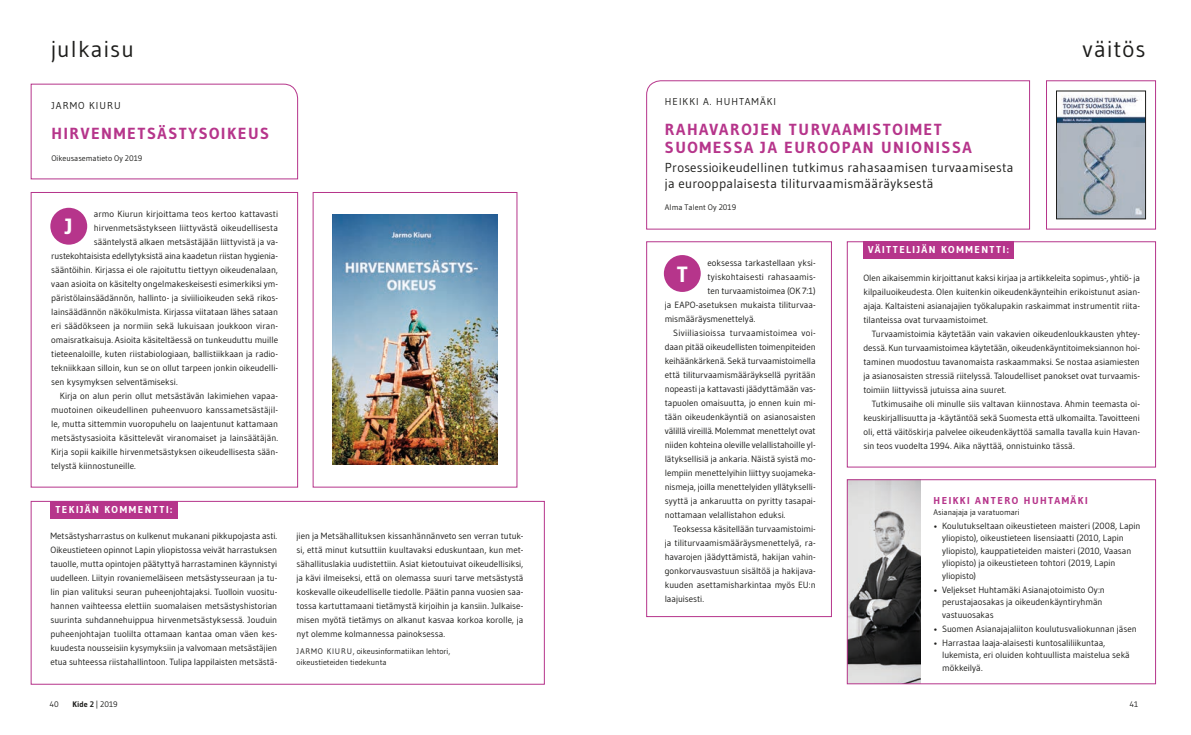
<style>
.page{position:relative;width:1191px;height:735px;background:#fff}
.page>*{position:absolute;margin:0;border:0;box-sizing:border-box;transform-origin:0 0}
.t1{font:48.9px "Gudea";color:#fff}
.t2{font:23px "Gudea";letter-spacing:.05em;color:#1d1d1b}
.t3{font:700 22px "Gudea";color:#fff}
.t4{font:700 16px/18px "Gudea";letter-spacing:.1em;color:#b6358b}
.t5{font:13px/16px "Gudea";letter-spacing:.02em;color:#1d1d1b}
.t6{font:700 10px "Gudea";letter-spacing:.15em;color:#fff}
.t7{font:10px "Gudea";letter-spacing:.1em;color:#1d1d1b}
.t8{font:700 10px "Gudea";letter-spacing:.15em;color:#b6358b}
.t9{font:9px/14px "Gudea";letter-spacing:-.005em;color:#1d1d1b;text-align:justify}
.t10{font:9px "Gudea";letter-spacing:.02em;color:#1d1d1b}
.t11{font:8px/11px "Gudea";color:#1d1d1b}
.t12{font:700 8px "Gudea";color:#1d1d1b}
.s1{font-weight:400}
</style>
<div class="page">
<svg style="left:31px;top:84px;width:267px;height:95px"></svg>
<div style="left:31px;top:192px;width:267px;height:295px;background:#fff;border:1px solid #b6358b"></div>
<div style="left:50px;top:208px;width:37px;height:36px;background:#b6358b;border-radius:50%"></div>
<img style="left:333px;top:215px;width:164px;height:249px">
<div style="left:31px;top:501px;width:513px;height:183px;background:#fff;border:1px solid #b6358b"></div>
<div style="left:50px;top:501px;width:127px;height:17px;background:#b6358b"></div>
<img style="left:849px;top:481px;width:71px;height:200px">
<svg style="left:646px;top:80px;width:383px;height:149px"></svg>
<div style="left:646px;top:241px;width:185px;height:375px;background:#fff;border:1px solid #b6358b"></div>
<div style="left:664px;top:255px;width:36px;height:37px;background:#b6358b;border-radius:50%"></div>
<div style="left:847px;top:241px;width:308px;height:226px;background:#fff;border:1px solid #b6358b"></div>
<div style="left:863px;top:241px;width:150px;height:17px;background:#b6358b"></div>
<img style="left:1058px;top:95px;width:85px;height:122px">
<div style="left:1056px;top:91px;width:89px;height:128px;border:1px solid #1d1d1b"></div>
<div style="left:847px;top:479px;width:308px;height:204px;border:1px solid #b6358b"></div>
<h2 class="t2" style="left:51px;top:34px;width:84px">julkaisu</h2>
<p class="t7" style="left:51px;top:99px;width:71px">JARMO KIURU</p>
<h3 class="t4" style="left:51px;top:124px;width:219px">HIRVENMETSÄSTYSOIKEUS</h3>
<p class="t11" style="left:51px;top:152px;width:92px">Oikeusasematieto Oy 2019</p>
<h1 class="t1" style="left:61px;top:197px;width:25px">L</h1>
<p class="t9" style="left:94px;top:206px;width:186px">armo Kiurun kirjoittama teos kertoo kattavasti</p>
<h3 class="t3" style="left:65px;top:213px;width:9px">J</h3>
<p class="t9" style="left:94px;top:220px;width:186px">hirvenmetsästykseen liittyvästä oikeudellisesta</p>
<p class="t9" style="left:94px;top:234px;width:186px">sääntelystä alkaen metsästäjään liittyvistä ja va-</p>
<p class="t9" style="left:51px;top:248px;width:228px">rustekohtaisista edellytyksistä aina kaadetun riistan hygienia-</p>
<p class="t9" style="left:51px;top:262px;width:228px">sääntöihin. Kirjassa ei ole rajoituttu tiettyyn oikeudenalaan,</p>
<p class="t9" style="left:51px;top:276px;width:228px">vaan asioita on käsitelty ongelmakeskeisesti esimerkiksi ym-</p>
<p class="t9" style="left:51px;top:290px;width:228px">päristölainsäädännön, hallinto- ja siviilioikeuden sekä rikos-</p>
<p class="t9" style="left:51px;top:304px;width:228px">lainsäädännön näkökulmista. Kirjassa viitataan lähes sataan</p>
<p class="t9" style="left:51px;top:318px;width:228px">eri säädökseen ja normiin sekä lukuisaan joukkoon viran-</p>
<p class="t9" style="left:51px;top:332px;width:228px">omaisratkaisuja. Asioita käsiteltäessä on tunkeuduttu muille</p>
<p class="t9" style="left:51px;top:346px;width:228px">tieteenaloille, kuten riistabiologiaan, ballistiikkaan ja radio-</p>
<p class="t9" style="left:51px;top:360px;width:228px">tekniikkaan silloin, kun se on ollut tarpeen jonkin oikeudelli-</p>
<p class="t9" style="left:51px;top:374px;width:128px">sen kysymyksen selventämiseksi.</p>
<p class="t9" style="left:60px;top:388px;width:220px">Kirja on alun perin ollut metsästävän lakimiehen vapaa-</p>
<p class="t9" style="left:51px;top:402px;width:228px">muotoinen oikeudellinen puheenvuoro kanssametsästäjil-</p>
<p class="t9" style="left:51px;top:416px;width:228px">le, mutta sittemmin vuoropuhelu on laajentunut kattamaan</p>
<p class="t9" style="left:51px;top:430px;width:228px">metsästysasioita käsittelevät viranomaiset ja lainsäätäjän.</p>
<p class="t9" style="left:51px;top:444px;width:228px">Kirja sopii kaikille hirvenmetsästyksen oikeudellisesta sään-</p>
<p class="t9" style="left:51px;top:458px;width:86px">telystä kiinnostuneille.</p>
<p class="t6" style="left:55px;top:502px;width:119px">TEKIJÄN KOMMENTTI:</p>
<p class="t9" style="left:50px;top:528px;width:228px">Metsästysharrastus on kulkenut mukanani pikkupojasta asti.<br>Oikeustieteen opinnot Lapin yliopistossa veivät harrastuksen tauolle, mutta opintojen päätyttyä harrastaminen käynnistyi uudelleen. Liityin rovaniemeläiseen metsästysseuraan ja tu&shy;lin pian valituksi seuran puheenjohtajaksi. Tuolloin vuositu&shy;hannen vaihteessa elettiin suomalaisen metsästyshistorian suurinta suhdannehuippua hirvenmetsästyksessä. Jouduin puheenjohtajan tuolilta ottamaan kantaa oman väen kes&shy;kuudesta nousseisiin kysymyksiin ja valvomaan metsästäjien etua suhteessa riistahallintoon. Tulipa lappilaisten metsästä-</p>
<p class="t9" style="left:297px;top:528px;width:228px">jien ja Metsähallituksen kissanhännänveto sen verran tutuk&shy;si, että minut kutsuttiin kuultavaksi eduskuntaan, kun met&shy;sähallituslakia uudistettiin. Asiat kietoutuivat oikeudellisiksi, ja kävi ilmeiseksi, että on olemassa suuri tarve metsästystä koskevalle oikeudelliselle tiedolle. Päätin panna vuosien saa&shy;tossa kartuttamaani tietämystä kirjoihin ja kansiin. Julkaise&shy;misen myötä tietämys on alkanut kasvaa korkoa korolle, ja nyt olemme kolmannessa painoksessa.</p>
<p class="t11" style="left:297px;top:645px;width:155px">JARMO KIURU, oikeusinformatiikan lehtori, oikeustieteiden tiedekunta</p>
<p class="t7" style="left:665px;top:95px;width:113px">HEIKKI A. HUHTAMÄKI</p>
<h3 class="t4" style="left:665px;top:120px;width:308px">RAHAVAROJEN TURVAAMISTOIMET<br>SUOMESSA JA EUROOPAN UNIONISSA</h3>
<h3 class="t5" style="left:665px;top:159px;width:350px">Prosessioikeudellinen tutkimus rahasaamisen turvaamisesta ja eurooppalaisesta tiliturvaamismääräyksestä</h3>
<p class="t11" style="left:665px;top:202px;width:73px">Alma Talent Oy 2019</p>
<p class="t6" style="left:868px;top:243px;width:142px">VÄITTELIJÄN KOMMENTTI:</p>
<h2 class="t2" style="left:1082px;top:35px;width:64px">väitös</h2>
<h1 class="t1" style="left:674px;top:246px;width:25px">L</h1>
<p class="t9" style="left:707px;top:255px;width:110px">eoksessa tarkastellaan yksi-</p>
<h3 class="t3" style="left:676px;top:261px;width:13px">T</h3>
<p class="t9" style="left:863px;top:270px;width:278px">Olen aikaisemmin kirjoittanut kaksi kirjaa ja artikkeleita sopimus-, yhtiö- ja kilpailuoikeudesta. Olen kuitenkin oikeudenkäynteihin erikoistunut asian&shy;ajaja. Kaltaisteni asianajajien työkalupakin raskaimmat instrumentit riita&shy;tilanteissa ovat turvaamistoimet.</p>
<p class="t9" style="left:863px;top:326px;width:278px;text-indent:9px">Turvaamistoimia käytetään vain vakavien oikeudenloukkausten yhtey&shy;dessä. Kun turvaamistoimea käytetään, oikeudenkäyntitoimeksiannon hoi&shy;taminen muodostuu tavanomaista raskaammaksi. Se nostaa asiamiesten ja asianosaisten stressiä riitelyssä. Taloudelliset panokset ovat turvaamis&shy;toimiin liittyvissä jutuissa aina suuret.</p>
<p class="t9" style="left:863px;top:396px;width:278px;text-indent:9px">Tutkimusaihe oli minulle siis valtavan kiinnostava. Ahmin teemasta oi&shy;keuskirjallisuutta ja -käytäntöä sekä Suomesta että ulkomailta. Tavoitteeni oli, että väitöskirja palvelee oikeudenkäyttöä samalla tavalla kuin Havan&shy;sin teos vuodelta 1994. Aika näyttää, onnistuinko tässä.</p>
<p class="t9" style="left:707px;top:269px;width:110px">tyiskohtaisesti rahasaamis-</p>
<p class="t9" style="left:707px;top:283px;width:110px">ten turvaamistoimea (OK 7:1)</p>
<p class="t9" style="left:664px;top:297px;width:152px">ja EAPO-asetuksen mukaista tiliturvaa-</p>
<p class="t9" style="left:664px;top:311px;width:92px">mismääräysmenettelyä.</p>
<p class="t10" style="left:673px;top:327px;width:144px">Siviiliasioissa turvaamistoimea voi-</p>
<p class="t9" style="left:664px;top:339px;width:152px">daan pitää oikeudellisten toimenpiteiden</p>
<p class="t9" style="left:664px;top:353px;width:152px">keihäänkärkenä. Sekä turvaamistoimella</p>
<p class="t9" style="left:664px;top:367px;width:152px">että tiliturvaamismääräyksellä pyritään</p>
<p class="t9" style="left:664px;top:381px;width:152px">nopeasti ja kattavasti jäädyttämään vas-</p>
<p class="t9" style="left:664px;top:395px;width:152px">tapuolen omaisuutta, jo ennen kuin mi-</p>
<p class="t9" style="left:664px;top:409px;width:152px">tään oikeudenkäyntiä on asianosaisten</p>
<p class="t9" style="left:664px;top:423px;width:152px">välillä vireillä. Molemmat menettelyt ovat</p>
<p class="t9" style="left:664px;top:437px;width:152px">niiden kohteina oleville velallistahoille yl-</p>
<p class="t9" style="left:664px;top:451px;width:152px">lätyksellisiä ja ankaria. Näistä syistä mo-</p>
<p class="t9" style="left:664px;top:465px;width:152px">lempiin menettelyihin liittyy suojameka-</p>
<p class="t9" style="left:664px;top:479px;width:152px">nismeja, joilla menettelyiden yllätykselli-</p>
<p class="t9" style="left:664px;top:493px;width:152px">syyttä ja ankaruutta on pyritty tasapai-</p>
<p class="t9" style="left:664px;top:507px;width:122px">nottamaan velallistahon eduksi.</p>
<p class="t9" style="left:673px;top:521px;width:144px">Teoksessa käsitellään turvaamistoimi-</p>
<p class="t9" style="left:664px;top:535px;width:152px">ja tiliturvaamismääräysmenettelyä, ra-</p>
<p class="t9" style="left:664px;top:549px;width:152px">havarojen jäädyttämistä, hakijan vahin-</p>
<p class="t9" style="left:664px;top:563px;width:152px">gonkorvausvastuun sisältöä ja hakijava-</p>
<p class="t9" style="left:664px;top:577px;width:152px">kuuden asettamisharkintaa myös EU:n</p>
<p class="t9" style="left:664px;top:591px;width:41px">laajuisesti.</p>
<p class="t8" style="left:933px;top:494px;width:156px">HEIKKI ANTERO HUHTAMÄKI</p>
<p class="t11" style="left:933px;top:506px;width:88px">Asianajaja ja varatuomari</p>
<p class="t9" style="left:942px;top:519px;width:200px;line-height:12.5px;text-align:left;text-indent:-9px">• Koulutukseltaan oikeustieteen maisteri (2008, Lapin yliopisto), oikeustieteen lisensiaatti (2010, Lapin yliopisto), kauppatieteiden maisteri (2010, Vaasan yliopisto) ja oikeustieteen tohtori (2019, Lapin yliopisto)</p>
<p class="t9" style="left:942px;top:583px;width:164px;line-height:12.5px;text-align:left;text-indent:-9px">• Veljekset Huhtamäki Asianajotoimisto Oy:n perustajaosakas ja oikeudenkäyntiryhmän vastuuosakas</p>
<p class="t9" style="left:933px;top:621px;width:205px">• Suomen Asianajajaliiton koulutusvaliokunnan jäsen</p>
<p class="t9" style="left:942px;top:636px;width:189px;line-height:12.5px;text-align:left;text-indent:-9px">• Harrastaa laaja-alaisesti kuntosaliliikuntaa, lukemista, eri oluiden kohtuullista maistelua sekä mökkeilyä.</p>
<p class="t11" style="left:50px;top:697px;width:10px">40</p>
<p class="t12" style="left:73px;top:698px;width:47px">Kide 2 <span class="s1">| 2019</span></p>
<p class="t11" style="left:1129px;top:697px;width:10px">41</p>
</div>
